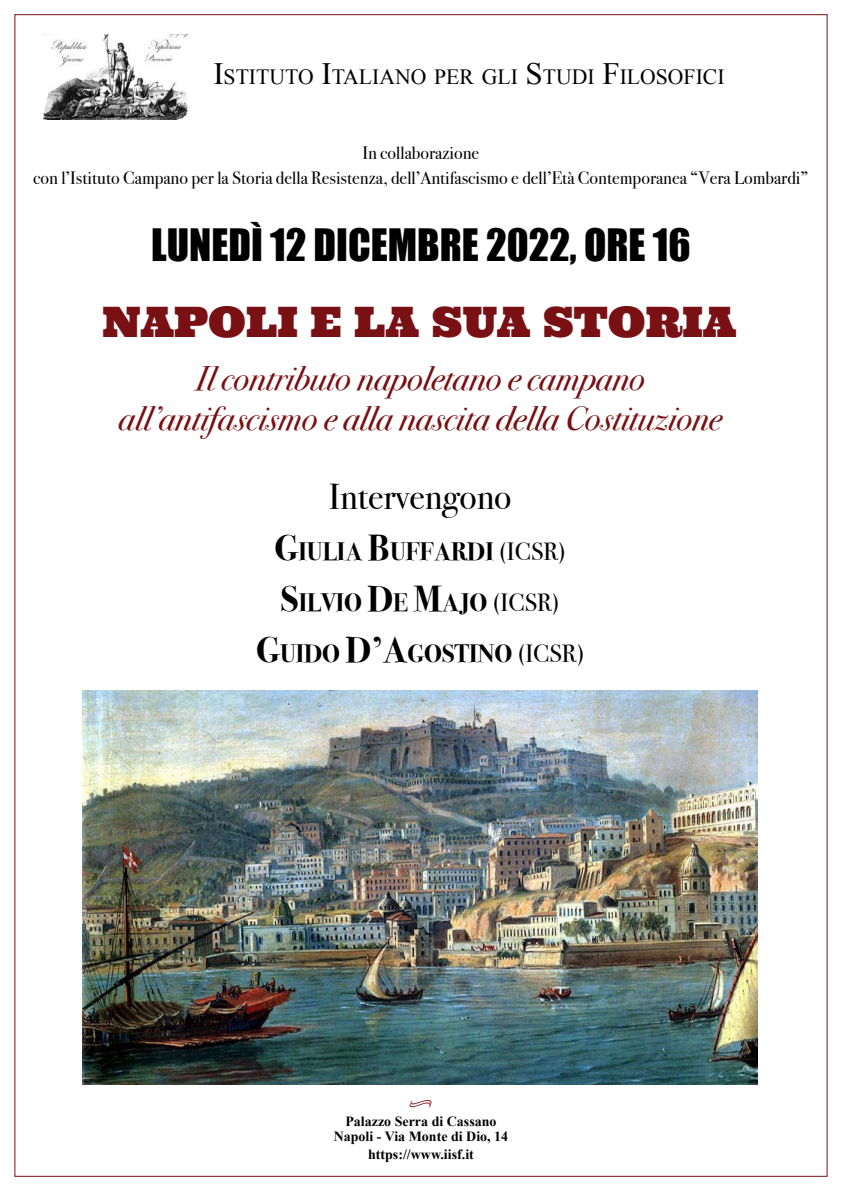
<style>
.page{position:relative;width:842px;height:1191px;background:#fff}
.page>*{position:absolute;margin:0;border:0;box-sizing:border-box;transform-origin:0 0}
.t1{font:42px "Ultra";color:#791014}
.t2{font:41px "Impact";color:#000}
.t3{font:36px "Bodoni Svty Two OSITCTT";color:#000}
.t4{font:italic 34px/40.8px "Bodoni Svty Two OSITCTT";color:#791014;text-align:center}
.t5{font:700 25.2px/51px "Bodoni Svty Two OSITCTT";color:#000;text-align:center}
.t6{font:21.7px "Times New Roman";color:#000}
.t7{font:18px/25px "Bodoni Svty Two OSITCTT";color:#000;text-align:center}
.t8{font:14.9px "Minion Pro";color:#791014}
.t9{font:700 14px/15px "Times New Roman";color:#000;text-align:center}
.s1{font-size:31px}
.s2{font-size:36px}
.s3{font-weight:400;font-size:25px}
</style>
<div class="page">
<img style="left:44px;top:34px;width:145px;height:86px">
<img style="left:82px;top:690px;width:675px;height:394px">
<p class="t6" style="left:213px;top:62px;width:512px"><span class="s1">I</span>STITUTO <span class="s1">I</span>TALIANO PER GLI <span class="s1">S</span> TUDI <span class="s1">F</span>ILOSOFICI</p>
<p class="t7" style="left:33px;top:140px;width:777px">In collaborazione<br>con l’Istituto Campano per la Storia della Resistenza, dell’Antifascismo e dell’Età Contemporanea “Vera Lombardi”</p>
<h2 class="t2" style="left:151px;top:213px;width:541px">LUNEDÌ 12 DICEMBRE 2022, ORE 16</h2>
<h1 class="t1" style="left:102px;top:295px;width:636px">NAPOLI E LA SUA STORIA</h1>
<h3 class="t4" style="left:119px;top:358px;width:605px">Il contributo napoletano e campano all’antifascismo e alla nascita della Costituzione</h3>
<h3 class="t3" style="left:329px;top:475px;width:184px">Intervengono</h3>
<h3 class="t5" style="left:256px;top:526px;width:330px"><span class="s2">G</span>IULIA <span class="s2">B</span>UFFARDI <span class="s3">(ICSR)<br></span><span class="s2">S</span>ILVIO <span class="s2">D</span>E <span class="s2">M</span>AJO <span class="s3">(ICSR)<br></span><span class="s2">G</span>UIDO <span class="s2">D’A</span>GOSTINO <span class="s3">(ICSR)</span></h3>
<p class="t8" style="left:409px;top:1092px;width:25px">•</p>
<p class="t9" style="left:334px;top:1113px;width:176px">Palazzo Serra di Cassano<br>Napoli - Via Monte di Dio, 14</p>
<p class="t9" style="left:368px;top:1146px;width:107px">https://www.iisf.it</p>
</div>
